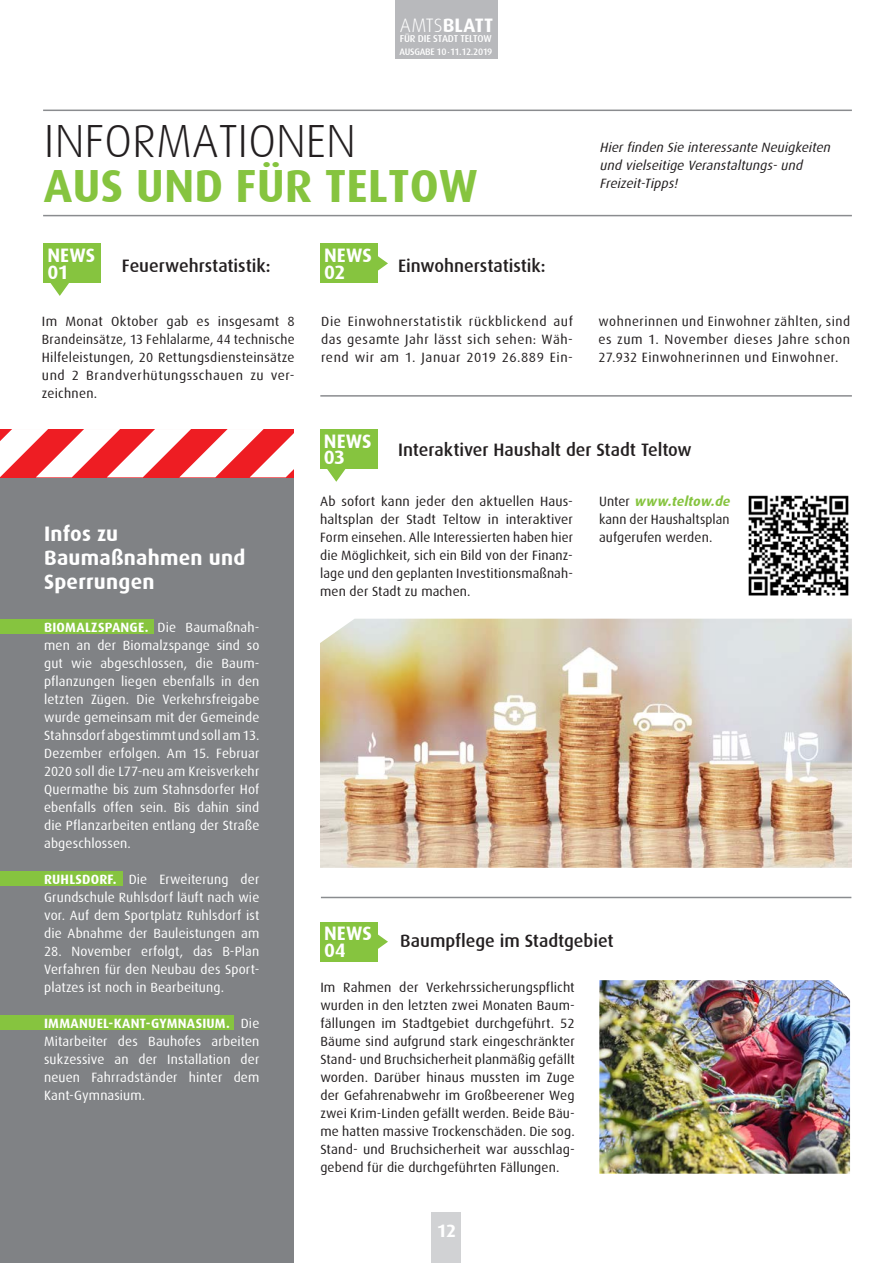
<style>
.page{position:relative;width:893px;height:1263px;background:#fff}
.page>*{position:absolute;margin:0;border:0;box-sizing:border-box;transform-origin:0 0}
.t1{font:700 46.5px "Dax";color:#86c43f}
.t2{font:300 46.5px "Dax";color:#231f20}
.t3{font:700 21px/24px "Dax";letter-spacing:.01em;color:#fff}
.t4{font:700 19.5px/16.5px "Dax";letter-spacing:.005em;color:#fff}
.t5{font:500 18px "Dax";color:#231f20}
.t6{font:700 18px "Dax";color:#fff}
.t7{font:13.5px/18px "Dax";letter-spacing:.015em;color:#231f20;text-align:justify}
.t8{font:13.5px/18px "Dax";letter-spacing:.01em;color:#fff;text-align:justify}
.t9{font:italic 13.5px/18px "Dax";color:#231f20}
.t10{font:500 10.05px "Dax";letter-spacing:-.02em;color:#fff}
.t11{font:500 9.45px "Dax";letter-spacing:-.03em;color:#fff}
.s1{font-weight:300}
.s2{font-weight:700}
.s3{color:#fff}
.s4{font-weight:700;font-style:italic;color:#86c43f}
</style>
<div class="page">
<hr style="left:43px;top:110px;width:809px;height:1px;background:#8a8c8f">
<hr style="left:43px;top:215px;width:809px;height:1px;background:#8a8c8f">
<hr style="left:320px;top:395px;width:532px;height:2px;background:#8a8c8f">
<div style="left:0;top:429px;width:294px;height:834px;background:#808285"></div>
<div style="left:0;top:871px;width:122px;height:15px;background:#86c43f"></div>
<div style="left:0;top:619px;width:153px;height:15px;background:#86c43f"></div>
<svg style="left:0;top:429px;width:294px;height:48px;background:#f69093"></svg>
<hr style="left:321px;top:897px;width:530px;height:1px;background:#8a8c8f">
<div style="left:0;top:1015px;width:234px;height:15px;background:#86c43f"></div>
<div style="left:44px;top:243px;width:57px;height:40px;background:#86c43f"></div>
<svg style="left:50px;top:283px;width:19px;height:13px"></svg>
<div style="left:320px;top:429px;width:57px;height:40px;background:#86c43f"></div>
<svg style="left:327px;top:469px;width:19px;height:13px"></svg>
<img style="left:320px;top:619px;width:532px;height:249px">
<img style="left:599px;top:980px;width:251px;height:194px">
<div style="left:432px;top:1212px;width:29px;height:51px;background:#d1d2d4"></div>
<div style="left:395px;top:0;width:102px;height:59px;background:#b8b9bc"></div>
<svg style="left:377px;top:253px;width:11px;height:20px"></svg>
<div style="left:320px;top:243px;width:57px;height:40px;background:#86c43f"></div>
<svg style="left:377px;top:932px;width:11px;height:20px"></svg>
<div style="left:320px;top:922px;width:57px;height:40px;background:#86c43f"></div>
<img style="left:748px;top:495px;width:101px;height:101px">
<h3 class="t4" style="left:400px;top:17px;width:95px"><span class="s1">AMTS</span>BLATT</h3>
<p class="t10" style="left:400px;top:33px;width:93px">FÜR DIE STADT TELTOW</p>
<p class="t11" style="left:399px;top:46px;width:94px">AUSGABE 10 <span class="s2">˙</span>11.12.2019</p>
<h1 class="t2" style="left:44px;top:116px;width:314px">INFORMATIONEN</h1>
<h1 class="t1" style="left:44px;top:160px;width:435px">AUS UND FÜR TELTOW</h1>
<p class="t9" style="left:600px;top:139px;width:235px">Hierfinden Sie interessante Neuigkeiten und vielseitige Veranstaltungs-und<br>Freizeit-Tipps!</p>
<h3 class="t4" style="left:47px;top:247px;width:49px">NEWS<br>01</h3>
<p class="t7" style="left:42px;top:312px;width:254px">Im Monat Oktober gab es insgesamt 8<br>Brandeinsätze, 13 Fehlalarme, 44 technische Hilfeleistungen, 20 Rettungsdiensteinsätze und 2 Brandverhütungsschauen zu ver&shy;zeichnen.<span class="s3">.</span></p>
<h3 class="t5" style="left:122px;top:255px;width:150px">Feuerwehrstatistik:</h3>
<h2 class="t3" style="left:44px;top:522px;width:203px">Infos zu<br>Baumaßnahmen und<br>Sperrungen</h2>
<p class="t8" style="left:44px;top:618px;width:217px"><span class="s2">BIOMALZSPANGE.</span> Die Baumaßnah&shy;men an der Biomalzspange sind so gut wie abgeschlossen, die Baum&shy;pflanzungen liegen ebenfalls in den letzten Zügen. Die Verkehrsfreigabe wurde gemeinsam mit der Gemeinde Stahnsdorf abgestimmt und soll am 13.<br>Dezember erfolgen. Am 15. Februar 2020 soll die L77-neu am Kreisverkehr Quermathe bis zum Stahnsdorfer Hof ebenfalls offen sein. Bis dahin sind die Pflanzarbeiten entlang der Straße abgeschlossen.</p>
<p class="t8" style="left:44px;top:870px;width:217px"><span class="s2">RUHLSDORF.</span> Die Erweiterung der Grundschule Ruhlsdorf läuft nach wie vor. Auf dem Sportplatz Ruhlsdorf ist die Abnahme der Bauleistungen am</p>
<p class="t8" style="left:44px;top:942px;width:217px">28. November erfolgt, das B-Plan Verfahren für den Neubau des Sport&shy;platzes ist noch in Bearbeitung.</p>
<p class="t8" style="left:44px;top:1014px;width:217px"><span class="s2">IMMANUEL-KANT-GYMNASIUM.</span> Die Mitarbeiter des Bauhofes arbeiten sukzessive an der Installation der neuen Fahrradständer hinter dem Kant-Gymnasium.</p>
<h3 class="t4" style="left:324px;top:247px;width:49px">NEWS<br>02</h3>
<h3 class="t5" style="left:398px;top:255px;width:149px">Einwohnerstatistik:</h3>
<p class="t7" style="left:321px;top:312px;width:253px">Die Einwohnerstatistik rückblickend auf das gesamte Jahr lässt sich sehen: Wäh&shy;rend wir am 1. Januar 2019 26.889 Ein-</p>
<p class="t7" style="left:598px;top:312px;width:253px">wohnerinnen und Einwohner zählten, sind es zum 1. November dieses Jahre schon 27.932 Einwohnerinnen und Einwohner.<span class="s3">...</span></p>
<h3 class="t4" style="left:324px;top:433px;width:49px">NEWS<br>03</h3>
<h3 class="t5" style="left:398px;top:440px;width:295px">Interaktiver Haushalt der Stadt Teltow</h3>
<p class="t7" style="left:320px;top:492px;width:254px">Ab sofort kann jeder den aktuellen Haus&shy;haltsplan der Stadt Teltow in interaktiver Form einsehen. Alle Interessierten haben hier die Möglichkeit, sich ein Bild von der Finanz&shy;lage und den geplanten Investitionsmaßnah&shy;men der Stadt zu machen.</p>
<p class="t7" style="left:599px;top:492px;width:135px;text-align:left">U n t e r <span class="s4">www.teltow.de </span>kann der Haushaltsplan aufgerufen werden.</p>
<h3 class="t4" style="left:324px;top:925px;width:49px">NEWS<br>04</h3>
<h3 class="t5" style="left:400px;top:930px;width:215px">Baumpflege im Stadtgebiet</h3>
<p class="t7" style="left:320px;top:978px;width:256px">Im Rahmen der Verkehrssicherungspflicht wurden in den letzten zwei Monaten Baum&shy;fällungen im Stadtgebiet durchgeführt. 52<br>Bäume sind aufgrund stark eingeschränkter Stand- und Bruchsicherheit planmäßig gefällt worden. Darüber hinaus mussten im Zuge der Gefahrenabwehr im Großbeerener Weg zwei Krim-Linden gefällt werden. Beide Bäu&shy;me hatten massive Trockenschäden. Die sog.<br>Stand- und Bruchsicherheit war ausschlag&shy;gebend für die durchgeführten Fällungen.</p>
<h3 class="t6" style="left:437px;top:1220px;width:21px">12</h3>
</div>
